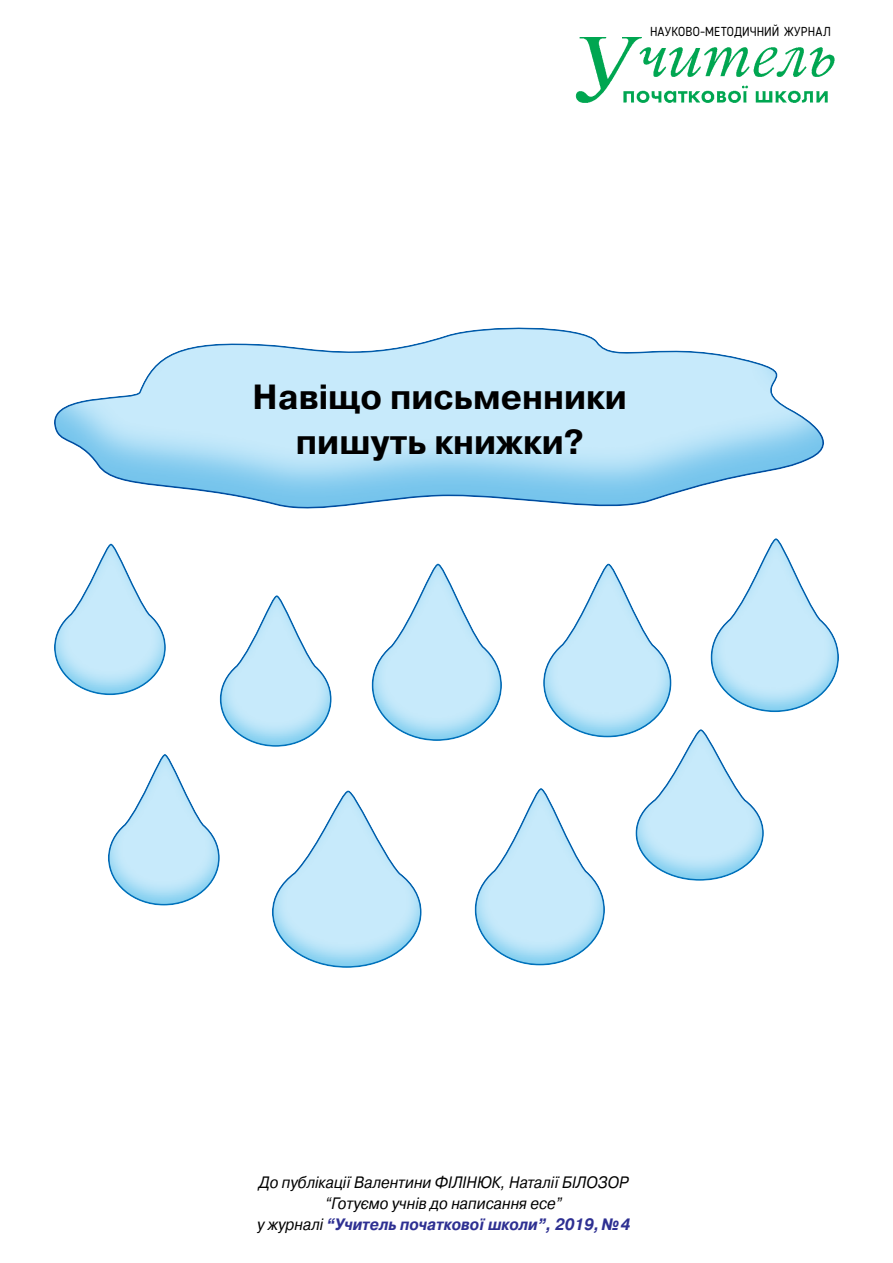
<style>
.page{position:relative;width:893px;height:1263px;background:#fff}
.page>*{position:absolute;margin:0;border:0;box-sizing:border-box;transform-origin:0 0}
.Текст_-табл{font:700 34.95px/45.5px "Pragmatica C";color:#000;text-align:center}
.t1{font:italic 16.5px/21.5px "Pragmatica C";color:#000;text-align:center;scale:.9 1}
.t2{font:12.9px "Blogger Sans";letter-spacing:.01em;color:#000}
.s1{font-weight:700;color:#2e3092}
</style>
<div class="page">
<div style="left:53px;top:327px;width:772px;height:182px;background:#009bdb;opacity:.41"></div>
<svg style="left:54px;top:538px;width:785px;height:430px"></svg>
<div style="left:106px;top:751px;width:114px;height:155px;background:#009bdb;opacity:.4"></div>
<img style="left:575px;top:38px;width:260px;height:65px">
<p class="t2" style="left:650px;top:24px;width:182px">НАУКОВО-МЕТОДИЧНИЙ ЖУРНАЛ</p>
<p class="Текст_-табл" style="left:253px;top:374px;width:376px">Навіщо письменники пишуть книжки?</p>
<p class="t1" style="left:257px;top:1171px;width:416px">До публікації Валентини ФІЛІНЮК, Наталії БІЛОЗОР “Готуємо учнів до написання есе”<br>у журналі <span class="s1">“Учитель початкової школи”, 2019,№4</span></p>
</div>
